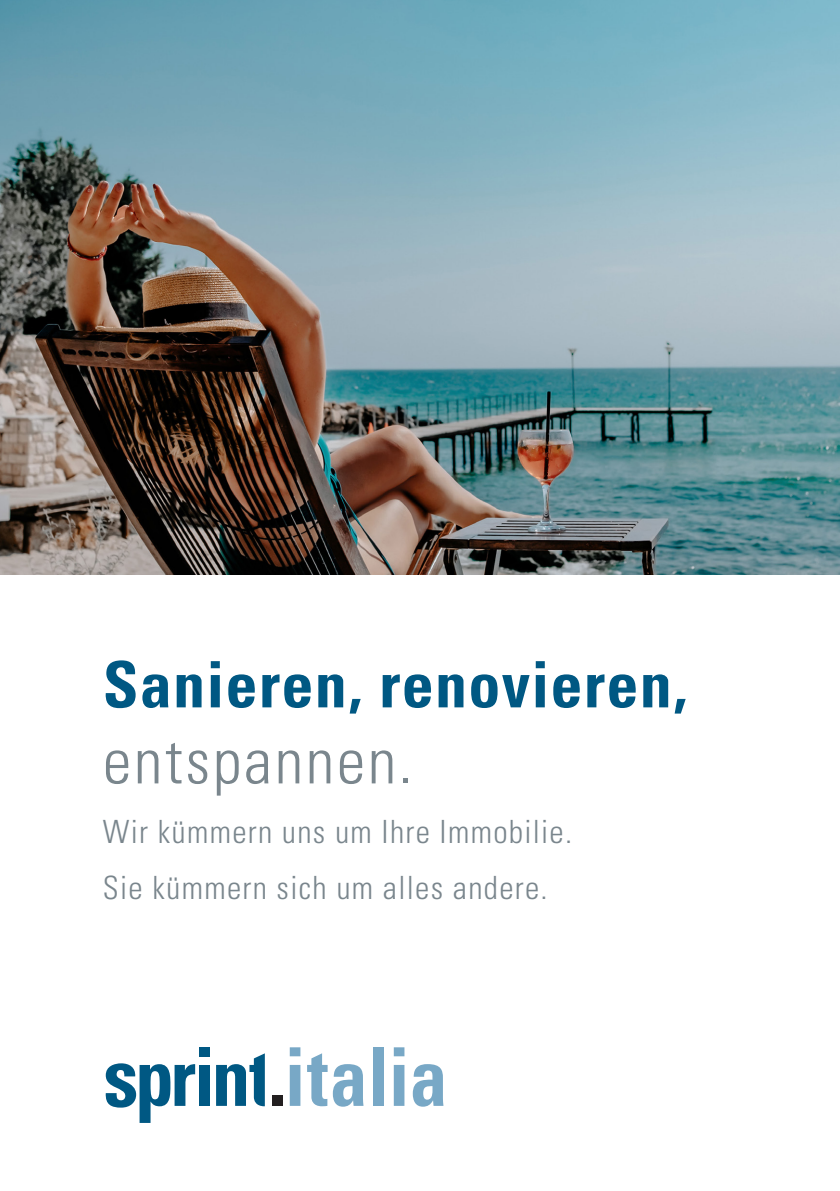
<style>
.page{position:relative;width:840px;height:1191px;background:#fff}
.page>*{position:absolute;margin:0;border:0;box-sizing:border-box;transform-origin:0 0}
.t1{font:700 condensed 81px "Univers";color:#78a8c6;scale:.93 1}
.Headline_weiß{font:700 condensed 64px/76px "Univers";letter-spacing:.02em;color:#005883}
.Headline_weiß-2{font:300 condensed 32px/56px "Univers";letter-spacing:.04em;color:#7a868d}
.s1{font-weight:300;color:#7a868d}
</style>
<div class="page">
<img style="left:0;top:0;width:839px;height:574px">
<div style="left:272px;top:1095px;width:10px;height:10px;background:#231f20"></div>
<svg style="left:105px;top:1063px;width:90px;height:60px"></svg>
<div style="left:199px;top:1065px;width:11px;height:40px;background:#005883"></div>
<div style="left:199px;top:1047px;width:11px;height:9px;background:#005883"></div>
<svg style="left:216px;top:1053px;width:49px;height:53px"></svg>
<p class="Headline_weiß" style="left:103px;top:645px;width:585px">Sanieren, renovieren, <span class="s1">entspannen.</span></p>
<p class="Headline_weiß-2" style="left:103px;top:803px;width:470px">Wir kümmern uns um Ihre Immobilie.<br>Sie kümmern sich um alles andere.</p>
<p class="t1" style="left:284px;top:1027px;width:177px">italia</p>
</div>
